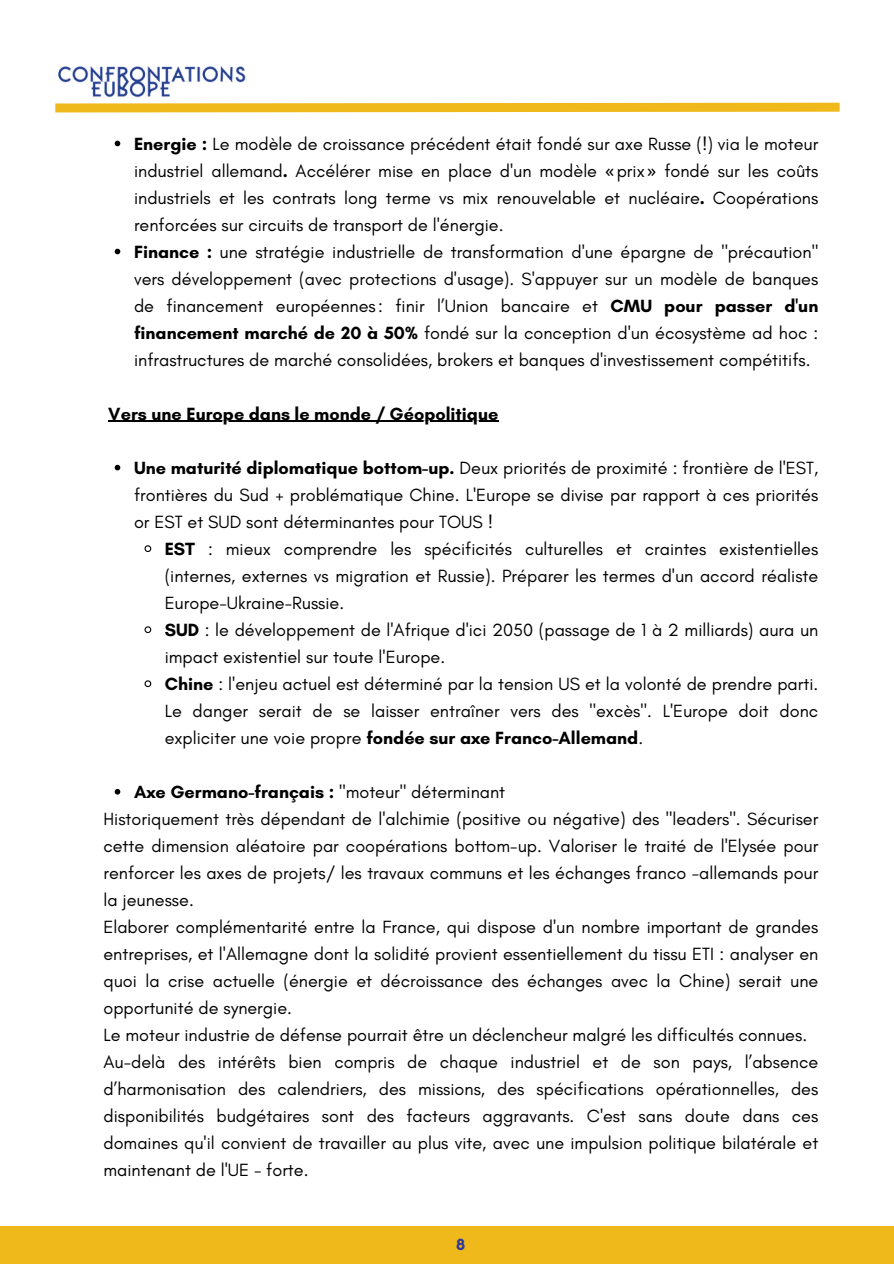
<style>
.page{position:relative;width:894px;height:1264px;background:#fff}
.page>*{position:absolute;margin:0;border:0;box-sizing:border-box;transform-origin:0 0}
.t1{font:18px/27px "Glacial Indifference";color:#000}
.t2{font:700 18px "Glacial Indifference";color:#000}
.t3{font:700 16.5px "Glacial Indifference";color:#303a99}
.s1{font-weight:700}
.s2{font-family:"Noto Sans"}
</style>
<div class="page">
<svg style="left:260px;top:102px;width:580px;height:11px"></svg>
<div style="left:0;top:1226px;width:893px;height:37px;background:#efb91c"></div>
<img style="left:55px;top:66px;width:205px;height:47px">
<svg style="left:115px;top:141px;width:5px;height:5px"></svg>
<svg style="left:115px;top:249px;width:5px;height:5px"></svg>
<hr style="left:108px;top:421px;width:390px;height:1px;background:#000">
<svg style="left:115px;top:465px;width:5px;height:5px"></svg>
<svg style="left:144px;top:545px;width:8px;height:7px"></svg>
<svg style="left:144px;top:626px;width:8px;height:8px"></svg>
<svg style="left:144px;top:680px;width:8px;height:8px"></svg>
<svg style="left:115px;top:789px;width:5px;height:5px"></svg>
<p class="t1" style="left:134px;top:130px;width:685px"><span class="s1">Energie :</span> Le modèle de croissance précédent était fondé sur axe Russe (!) via le moteur industriel allemand<span class="s1">.</span> Accélérer mise en place d'un modèle <span class="s2">«</span> prix <span class="s2">»</span> fondé sur les coûts industriels et les contrats long terme vs mix renouvelable et nucléaire<span class="s1">.</span> Coopérations renforcées sur circuits de transport de l'énergie.<br><span class="s1">Finance :</span> une stratégie industrielle de transformation d'une épargne de "précaution" vers développement (avec protections d'usage). S'appuyer sur un modèle de banques de financement européennes : finir l’Union bancaire et <span class="s1">CMU pour passer d'un financement marché de 20 à 50%</span> fondé sur la conception d'un écosystème ad hoc : infrastructures de marché consolidées, brokers et banques d'investissement compétitifs.</p>
<p class="t2" style="left:108px;top:402px;width:391px">Vers une Europe dans le monde / Géopolitique</p>
<p class="t1" style="left:134px;top:454px;width:685px;text-align:justify"><span class="s1">Une maturité diplomatique bottom-up.</span> Deux priorités de proximité : frontière de l'EST, frontières du Sud + problématique Chine. L'Europe se divise par rapport à ces priorités or EST et SUD sont déterminantes pour TOUS !</p>
<p class="t1" style="left:165px;top:535px;width:655px"><span class="s1">EST</span> : mieux comprendre les spécificités culturelles et craintes existentielles (internes, externes vs migration et Russie). Préparer les termes d'un accord réaliste Europe-Ukraine-Russie.<br><span class="s1">SUD</span> : le développement de l'Afrique d'ici 2050 (passage de 1 à 2 milliards) aura un impact existentiel sur toute l'Europe.<br><span class="s1">Chine</span> : l'enjeu actuel est déterminé par la tension US et la volonté de prendre parti.<br>Le danger serait de se laisser entraîner vers des "excès". L'Europe doit donc expliciter une voie propre <span class="s1">fondée sur axe Franco-Allemand</span>.</p>
<p class="t1" style="left:103px;top:778px;width:716px;text-indent:31px"><span class="s1">Axe Germano-français :</span> "moteur" déterminant<br>Historiquement très dépendant de l'alchimie (positive ou négative) des "leaders". Sécuriser cette dimension aléatoire par coopérations bottom-up. Valoriser le traité de l'Elysée pour renforcer les axes de projets/ les travaux communs et les échanges franco -allemands pour la jeunesse.<br>Elaborer complémentarité entre la France, qui dispose d'un nombre important de grandes entreprises, et l'Allemagne dont la solidité provient essentiellement du tissu ETI : analyser en quoi la crise actuelle (énergie et décroissance des échanges avec la Chine) serait une opportunité de synergie.<br>Le moteur industrie de défense pourrait être un déclencheur malgré les difficultés connues.<br>Au-delà des intérêts bien compris de chaque industriel et de son pays, l’absence d’harmonisation des calendriers, des missions, des spécifications opérationnelles, des disponibilités budgétaires sont des facteurs aggravants. C'est sans doute dans ces domaines qu'il convient de travailler au plus vite, avec une impulsion politique bilatérale et maintenant de l'UE - forte.</p>
<p class="t3" style="left:456px;top:1234px;width:11px">8</p>
</div>
